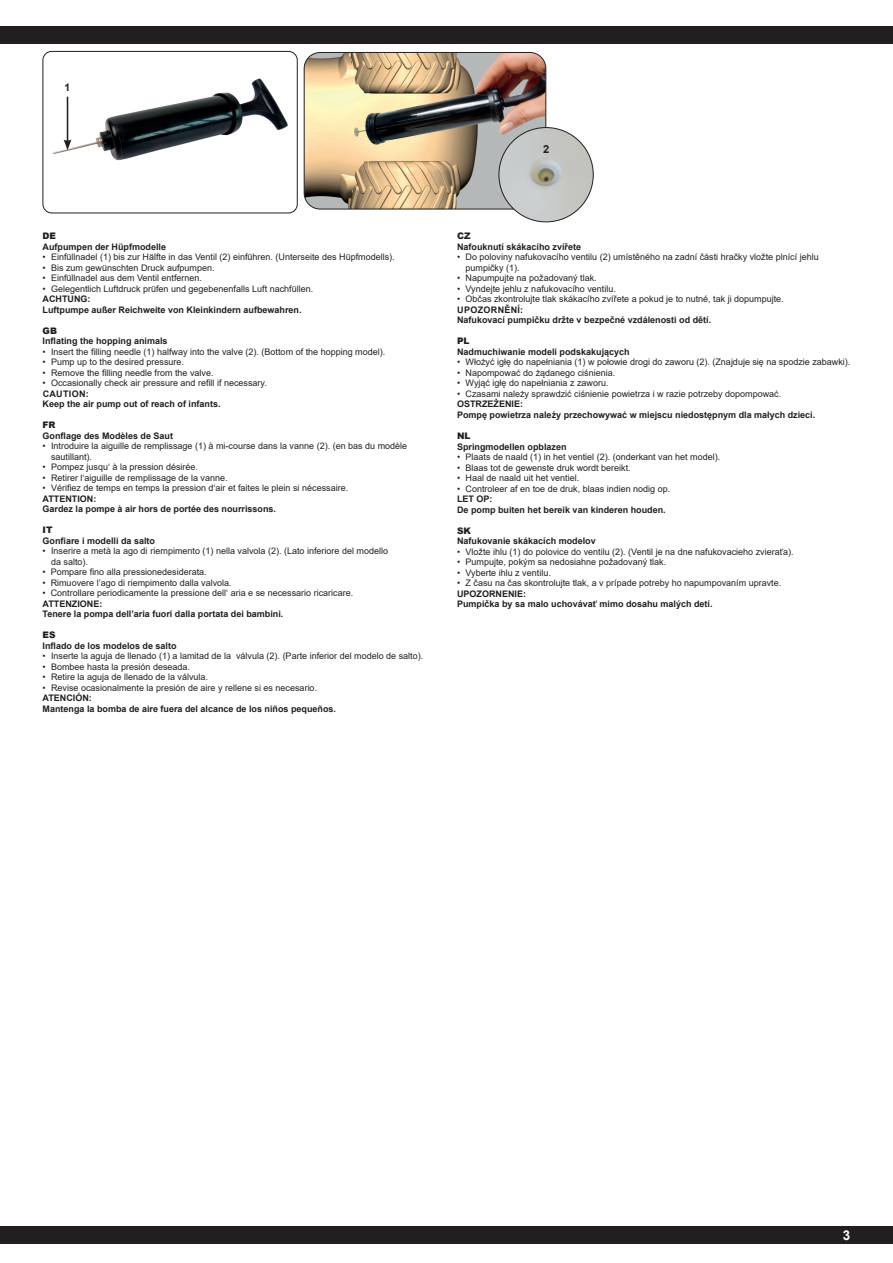
<style>
.page{position:relative;width:893px;height:1263px;background:#fff}
.page>*{position:absolute;margin:0;border:0;box-sizing:border-box;transform-origin:0 0}
.t1{font:700 13.5px "Arial";color:#fff}
.t2{font:700 11.1px "Arial";color:#231f20}
.t3{font:700 10.5px "Arial";color:#231f20}
.t4{font:9px/10.5px "Arial";color:#231f20}
.t5{font:700 9px/10.5px "Arial";color:#231f20}
.t6{font:900 9px "Arial";color:#231f20}
</style>
<div class="page">
<div style="left:0;top:1227px;width:893px;height:17px;background:#231f20"></div>
<div style="left:0;top:26px;width:893px;height:17px;background:#231f20"></div>
<img style="left:43px;top:51px;width:254px;height:162px">
<div style="left:43px;top:51px;width:255px;height:162px;border:1px solid #231f20;border-radius:9px"></div>
<hr style="left:67px;top:97px;width:1px;height:45px;background:#231f20">
<svg style="left:64px;top:140px;width:7px;height:10px"></svg>
<img style="left:304px;top:52px;width:242px;height:157px">
<div style="left:304px;top:52px;width:242px;height:157px;border:1px solid #231f20;border-radius:16px"></div>
<img style="left:499px;top:128px;width:94px;height:94px;border-radius:47px">
<p class="t3" style="left:65px;top:79px;width:7px">1</p>
<p class="t6" style="left:43px;top:229px;width:15px">DE</p>
<p class="t5" style="left:43px;top:241px;width:125px">Aufpumpen der Hüpfmodelle</p>
<p class="t4" style="left:43px;top:252px;width:354px">• Einfüllnadel (1) bis zur Hälfte in das Ventil (2) einführen. (Unterseite des Hüpfmodells).</p>
<p class="t4" style="left:43px;top:262px;width:174px">• Bis zum gewünschten Druck aufpumpen.</p>
<p class="t4" style="left:43px;top:273px;width:161px">• Einfüllnadel aus dem Ventil entfernen.</p>
<p class="t4" style="left:43px;top:283px;width:272px">• Gelegentlich Luftdruck prüfen und gegebenenfalls Luft nachfüllen.</p>
<p class="t5" style="left:43px;top:294px;width:261px">ACHTUNG:<br>Luftpumpe außer Reichweite von Kleinkindern aufbewahren.</p>
<p class="t6" style="left:43px;top:324px;width:16px">GB</p>
<p class="t5" style="left:43px;top:336px;width:127px">Inflating the hopping animals</p>
<p class="t4" style="left:43px;top:346px;width:344px">• Insert the filling needle (1) halfway into the valve (2). (Bottom of the hopping model).</p>
<p class="t4" style="left:43px;top:357px;width:143px">• Pump up to the desired pressure.</p>
<p class="t4" style="left:43px;top:367px;width:173px">• Remove the filling needle from the valve.</p>
<p class="t4" style="left:43px;top:378px;width:226px">• Occasionally check air pressure and refill if necessary.</p>
<p class="t5" style="left:43px;top:388px;width:180px">CAUTION:<br>Keep the air pump out of reach of infants.</p>
<p class="t6" style="left:43px;top:418px;width:15px">FR</p>
<p class="t5" style="left:43px;top:430px;width:132px">Gonflage des Modèles de Saut</p>
<p class="t4" style="left:51px;top:441px;width:358px;text-indent:-9px">• Introduire la aiguille de remplissage (1) à mi-course dans la vanne (2). (en bas du modèle sautillant).</p>
<p class="t4" style="left:43px;top:462px;width:157px">• Pompez jusqu‘ à la pression désirée.</p>
<p class="t4" style="left:43px;top:472px;width:187px">• Retirer l‘aiguille de remplissage de la vanne.</p>
<p class="t4" style="left:43px;top:483px;width:307px">• Vérifiez de temps en temps la pression d‘air et faites le plein si nécessaire.</p>
<p class="t5" style="left:43px;top:493px;width:235px">ATTENTION:<br>Gardez la pompe à air hors de portée des nourrissons.</p>
<p class="t6" style="left:43px;top:524px;width:11px">IT</p>
<p class="t5" style="left:43px;top:535px;width:114px">Gonfiare i modelli da salto</p>
<p class="t4" style="left:51px;top:546px;width:339px;text-indent:-9px">• Inserire a metà la ago di riempimento (1) nella valvola (2). (Lato inferiore del modello da salto).</p>
<p class="t4" style="left:43px;top:567px;width:166px">• Pompare fino alla pressionedesiderata.</p>
<p class="t4" style="left:43px;top:577px;width:191px">• Rimuovere l’ago di riempimento dalla valvola.</p>
<p class="t4" style="left:43px;top:588px;width:312px">• Controllare periodicamente la pressione dell‘ aria e se necessario ricaricare.</p>
<p class="t5" style="left:43px;top:598px;width:242px">ATTENZIONE:<br>Tenere la pompa dell’aria fuori dalla portata dei bambini.</p>
<p class="t6" style="left:43px;top:629px;width:14px">ES</p>
<p class="t5" style="left:43px;top:640px;width:136px">Inflado de los modelos de salto</p>
<p class="t4" style="left:43px;top:651px;width:382px">• Inserte la aguja de llenado (1) a lamitad de la válvula (2). (Parte inferior del modelo de salto).</p>
<p class="t4" style="left:43px;top:661px;width:149px">• Bombee hasta la presión deseada.</p>
<p class="t4" style="left:43px;top:672px;width:167px">• Retire la aguja de llenado de la válvula.</p>
<p class="t4" style="left:43px;top:682px;width:276px">• Revise ocasionalmente la presión de aire y rellene si es necesario.</p>
<p class="t5" style="left:43px;top:693px;width:295px">ATENCIÓN:<br>Mantenga la bomba de aire fuera del alcance de los niños pequeños.</p>
<p class="t2" style="left:543px;top:142px;width:8px">2</p>
<p class="t6" style="left:457px;top:230px;width:15px">CZ</p>
<p class="t5" style="left:457px;top:242px;width:126px">Nafouknutí skákacího zvířete</p>
<p class="t4" style="left:466px;top:252px;width:355px;text-indent:-9px">• Do poloviny nafukovacího ventilu (2) umístěného na zadní části hračky vložte plnící jehlu pumpičky (1).</p>
<p class="t4" style="left:457px;top:273px;width:141px">• Napumpujte na požadovaný tlak.</p>
<p class="t4" style="left:457px;top:283px;width:160px">• Vyndejte jehlu z nafukovacího ventilu.</p>
<p class="t4" style="left:457px;top:294px;width:328px">• Občas zkontrolujte tlak skákacího zvířete a pokud je to nutné, tak ji dopumpujte.</p>
<p class="t5" style="left:457px;top:305px;width:256px">UPOZORNĚNÍ:<br>Nafukovací pumpičku držte v bezpečné vzdálenosti od dětí.</p>
<p class="t6" style="left:457px;top:335px;width:14px">PL</p>
<p class="t5" style="left:457px;top:347px;width:174px">Nadmuchiwanie modeli podskakujących</p>
<p class="t4" style="left:457px;top:357px;width:395px">• Włożyć igłę do napełniania (1) w połowie drogi do zaworu (2). (Znajduje się na spodzie zabawki).</p>
<p class="t4" style="left:457px;top:367px;width:160px">• Napompować do żądanego ciśnienia.</p>
<p class="t4" style="left:457px;top:378px;width:153px">• Wyjąć igłę do napełniania z zaworu.</p>
<p class="t4" style="left:457px;top:388px;width:326px">• Czasami należy sprawdzić ciśnienie powietrza i w razie potrzeby dopompować.</p>
<p class="t5" style="left:457px;top:399px;width:360px">OSTRZEŻENIE:<br>Pompę powietrza należy przechowywać w miejscu niedostępnym dla małych dzieci.</p>
<p class="t6" style="left:457px;top:429px;width:15px">NL</p>
<p class="t5" style="left:457px;top:441px;width:111px">Springmodellen opblazen</p>
<p class="t4" style="left:457px;top:451px;width:265px">• Plaats de naald (1) in het ventiel (2). (onderkant van het model).</p>
<p class="t4" style="left:457px;top:462px;width:175px">• Blaas tot de gewenste druk wordt bereikt.</p>
<p class="t4" style="left:457px;top:472px;width:124px">• Haal de naald uit het ventiel.</p>
<p class="t4" style="left:457px;top:483px;width:215px">• Controleer af en toe de druk, blaas indien nodig op.</p>
<p class="t5" style="left:457px;top:494px;width:210px">LET OP:<br>De pomp buiten het bereik van kinderen houden.</p>
<p class="t6" style="left:457px;top:524px;width:15px">SK</p>
<p class="t5" style="left:457px;top:536px;width:140px">Nafukovanie skákacích modelov</p>
<p class="t4" style="left:457px;top:546px;width:338px">• Vložte ihlu (1) do polovice do ventilu (2). (Ventil je na dne nafukovacieho zvieraťa).</p>
<p class="t4" style="left:457px;top:557px;width:211px">• Pumpujte, pokým sa nedosiahne požadovaný tlak.</p>
<p class="t4" style="left:457px;top:567px;width:95px">• Vyberte ihlu z ventilu.</p>
<p class="t4" style="left:457px;top:578px;width:326px">• Z času na čas skontrolujte tlak, a v prípade potreby ho napumpovaním upravte.</p>
<p class="t5" style="left:457px;top:588px;width:257px">UPOZORNENIE:<br>Pumpička by sa malo uchovávať mimo dosahu malých detí.</p>
<h1 class="t1" style="left:843px;top:1226px;width:9px">3</h1>
</div>
